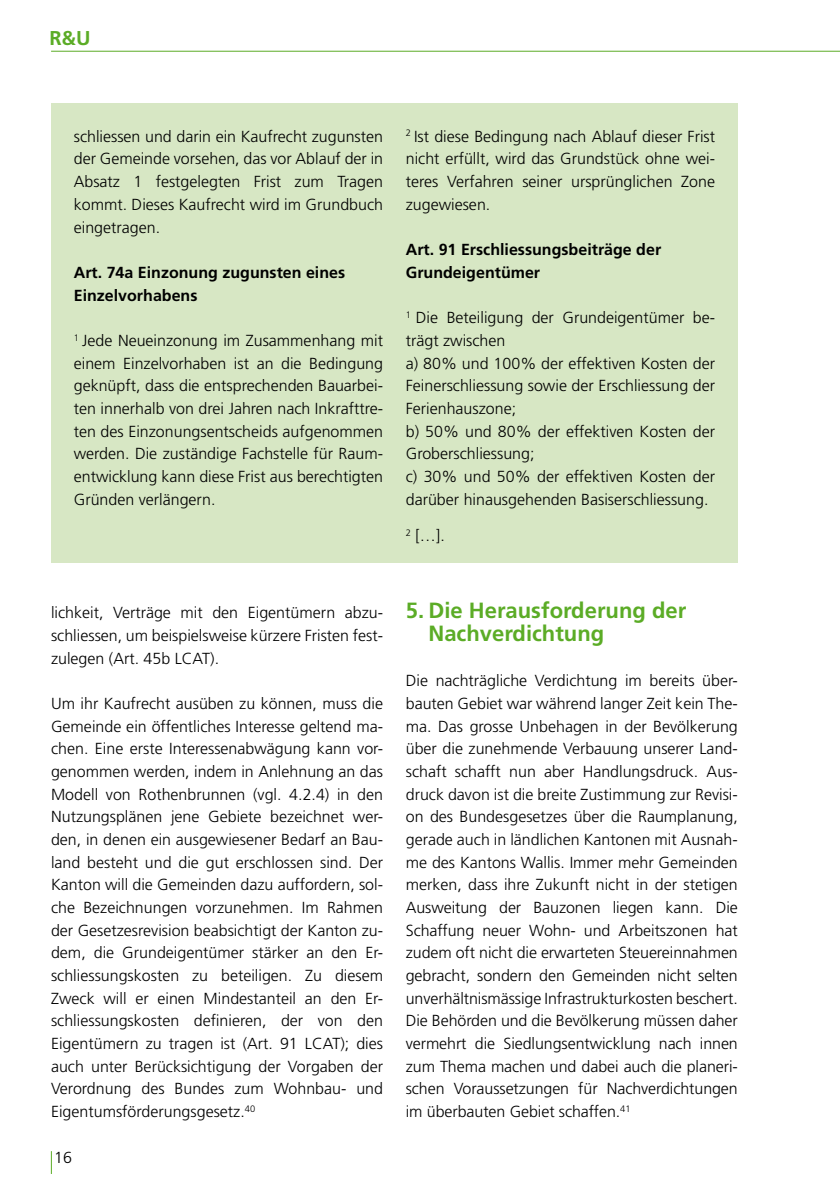
<style>
.page{position:relative;width:840px;height:1191px;background:#fff}
.page>*{position:absolute;margin:0;border:0;box-sizing:border-box;transform-origin:0 0}
.t1{font:700 22px/22.6px "Frutiger LT Std";color:#5bac26}
.t2{font:700 20px "Frutiger LT Std";color:#5bac26}
.t3{font:300 16px/22.6px "Frutiger LT Std";color:#000;text-align:justify}
.t4{font:700 16px/22.6px "Frutiger LT Std";color:#000}
</style>
<div class="page">
<hr style="left:51px;top:51px;width:788px;height:1px;background:#5bac26">
<svg style="left:51px;top:1151px;width:1px;height:23px"></svg>
<div style="left:51px;top:103px;width:686px;height:459px;background:#d7e7c4"></div>
<p class="t2" style="left:49px;top:27px;width:43px">R&amp;U</p>
<p class="t3" style="left:74px;top:125px;width:311px">schliessen und darin ein Kaufrecht zugunsten der Gemeinde vorsehen, das vor Ablauf der in Absatz 1 festgelegten Frist zum Tragen kommt. Dieses Kaufrecht wird im Grundbuch eingetragen.</p>
<p class="t4" style="left:74px;top:261px;width:273px">Art. 74a Einzonung zugunsten eines<br>Einzelvorhabens</p>
<p class="t3" style="left:74px;top:329px;width:311px"><sup>1</sup> Jede Neueinzonung im Zusammenhang mit einem Einzelvorhaben ist an die Bedingung geknüpft, dass die entsprechenden Bauarbei&shy;ten innerhalb von drei Jahren nach Inkrafttre&shy;ten des Einzonungsentscheids aufgenommen werden. Die zuständige Fachstelle für Raum&shy;entwicklung kann diese Frist aus berechtigten Gründen verlängern.</p>
<p class="t3" style="left:405px;top:125px;width:311px"><sup>2</sup> Ist diese Bedingung nach Ablauf dieser Frist nicht erfüllt, wird das Grundstück ohne wei&shy;teres Verfahren seiner ursprünglichen Zone zugewiesen.</p>
<p class="t4" style="left:405px;top:238px;width:257px">Art. 91 Erschliessungsbeiträge der -G rundeigentümer</p>
<p class="t3" style="left:405px;top:307px;width:310px;text-align:left"><sup>1</sup> Die Beteiligung der Grundeigentümer be&shy;trägt zwischen<br>a) 80% und 100% der effektiven Kosten der Feinerschliessung sowie der Erschliessung der Ferienhauszone;<br>b) 50% und 80% der effektiven Kosten der Groberschliessung;<br>c) 30% und 50% der effektiven Kosten der darüber hinausgehenden Basiserschliessung.</p>
<p class="t3" style="left:405px;top:525px;width:40px"><sup>2</sup> […].</p>
<p class="t3" style="left:51px;top:601px;width:333px">lichkeit, Verträge mit den Eigentümern abzu&shy;schliessen, um beispielsweise kürzere Fristen fest&shy;zulegen (Art. 45b LCAT).</p>
<p class="t3" style="left:51px;top:692px;width:333px">Um ihr Kaufrecht ausüben zu können, muss die Gemeinde ein öffentliches Interesse geltend ma&shy;chen. Eine erste Interessenabwägung kann vor&shy;genommen werden, indem in Anlehnung an das Modell von Rothenbrunnen (vgl. 4.2.4) in den Nutzungsplänen jene Gebiete bezeichnet wer&shy;den, in denen ein ausgewiesener Bedarf an Bau&shy;land besteht und die gut erschlossen sind. Der Kanton will die Gemeinden dazu auffordern, sol&shy;che Bezeichnungen vorzunehmen. Im Rahmen der Gesetzesrevision beabsichtigt der Kanton zu&shy;dem, die Grundeigentümer stärker an den Er&shy;schliessungskosten zu beteiligen. Zu diesem Zweck will er einen Mindestanteil an den Er&shy;schliessungskosten definieren, der von den Eigentümern zu tragen ist (Art. 91 LCAT); dies auch unter Berücksichtigung der Vorgaben der Verordnung des Bundes zum Wohnbau- und Eigentumsförderungsgesetz.<sup>40</sup></p>
<p class="t3" style="left:54px;top:1146px;width:19px">16</p>
<h1 class="t1" style="left:428px;top:599px;width:259px;text-indent:-23px">5. Die Herausforderung der<br>Nachverdichtung</h1>
<p class="t3" style="left:405px;top:669px;width:333px">Die nachträgliche Verdichtung im bereits über&shy;bauten Gebiet war während langer Zeit kein The&shy;ma. Das grosse Unbehagen in der Bevölkerung über die zunehmende Verbauung unserer Land&shy;schaft schafft nun aber Handlungsdruck. Aus&shy;druck davon ist die breite Zustimmung zur Revisi&shy;on des Bundesgesetzes über die Raumplanung, gerade auch in ländlichen Kantonen mit Ausnah&shy;me des Kantons Wallis. Immer mehr Gemeinden merken, dass ihre Zukunft nicht in der stetigen Ausweitung der Bauzonen liegen kann. Die Schaffung neuer Wohn- und Arbeitszonen hat zudem oft nicht die erwarteten Steuereinnahmen gebracht, sondern den Gemeinden nicht selten unverhältnismässige Infrastrukturkosten beschert.<br>Die Behörden und die Bevölkerung müssen daher vermehrt die Siedlungsentwicklung nach innen zum Thema machen und dabei auch die planeri&shy;schen Voraussetzungen für Nachverdichtungen im überbauten Gebiet schaffen.<sup>41</sup></p>
</div>
